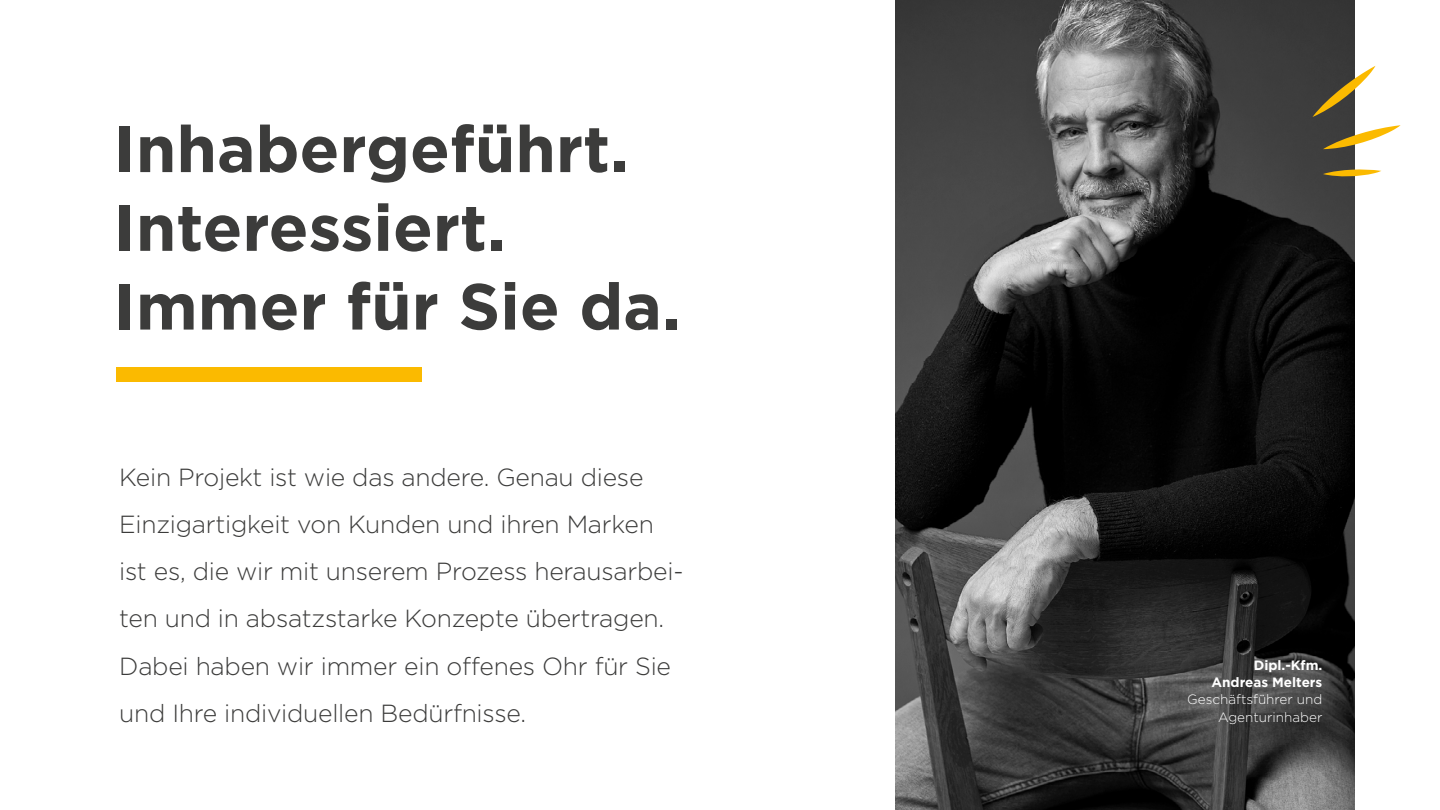
<style>
.page{position:relative;width:1440px;height:810px;background:#fff}
.page>*{position:absolute;margin:0;border:0;box-sizing:border-box;transform-origin:0 0}
.t1{font:700 65.1px/78.8px "Gotham";color:#3c3c3b}
.t2{font:300 24.75px/47.2px "Gotham";letter-spacing:-.01em;color:#3c3c3b}
.t3{font:300 13.5px/17.2px "Gotham";color:#fff;text-align:right}
.t4{font:700 13.5px/17.2px "Gotham";color:#fff;text-align:right}
</style>
<div class="page">
<div style="left:116px;top:367px;width:306px;height:15px;background:#fbba00"></div>
<img style="left:895px;top:0;width:460px;height:810px">
<svg style="left:1312px;top:66px;width:63px;height:51px"></svg>
<svg style="left:1323px;top:125px;width:78px;height:24px"></svg>
<svg style="left:1323px;top:169px;width:58px;height:9px"></svg>
<h1 class="t1" style="left:114px;top:109px;width:568px">Inhabergeführt.<br>Interessiert.<br>Immer für Sie da.</h1>
<p class="t2" style="left:119px;top:453px;width:566px">Kein Projekt ist wie das andere. Genau diese Einzigartigkeit von Kunden und ihren Marken ist es, die wir mit unserem Prozess herausarbei&shy;ten und in absatzstarke Konzepte übertragen.<br>Dabei haben wir immer ein offenes Ohr für Sie und Ihre individuellen Bedürfnisse.</p>
<p class="t4" style="left:1212px;top:656px;width:112px">Dipl.-Kfm.<br>Andreas Melters</p>
<p class="t3" style="left:1187px;top:691px;width:137px">Geschäftsführer und<br>Agenturinhaber</p>
</div>
